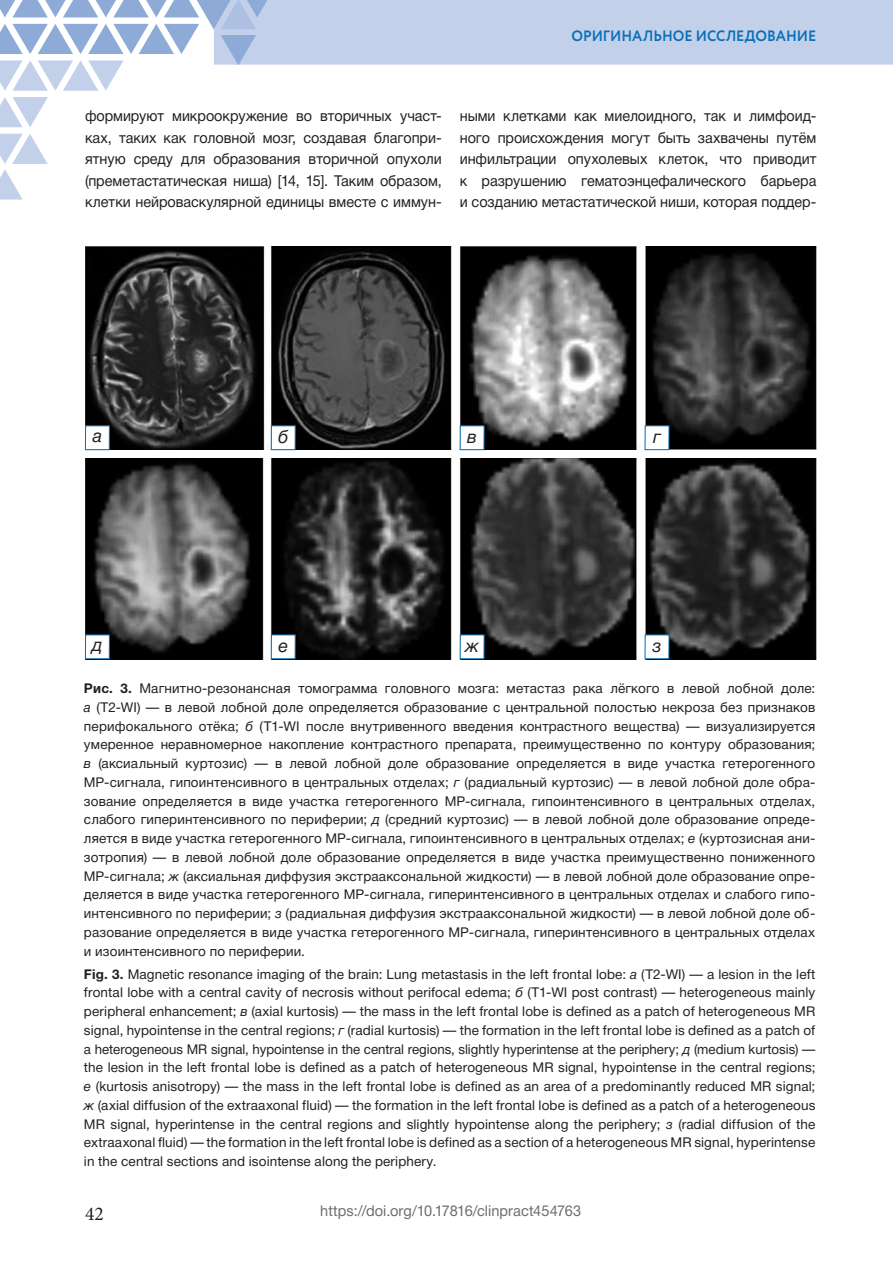
<style>
.page{position:relative;width:893px;height:1263px;background:#fff}
.page>*{position:absolute;margin:0;border:0;box-sizing:border-box;transform-origin:0 0}
.t1{font:19.5px "Minion Pro";color:#231f20}
.t2{font:italic 18px "Helvetica Neue Cyr";color:#231f20}
.t3{font:15px/21.5px "Helvetica Neue Cyr";letter-spacing:-.005em;color:#231f20;text-align:justify;scale:.96 1}
.t4{font:15px "Helvetica Neue Cyr";letter-spacing:.005em;color:#6c6d70}
.t5{font:700 15px "Circe";letter-spacing:-.005em;color:#0970b9;scale:.95 1}
.t6{font:13.5px/18.8px "Helvetica Neue Cyr";letter-spacing:.01em;color:#231f20;text-align:justify}
.s1{font-weight:700}
.s2{font-style:italic}
</style>
<div class="page">
<svg style="left:0;top:97px;width:48px;height:30px"></svg>
<svg style="left:0;top:134px;width:48px;height:65px"></svg>
<svg style="left:0;top:0;width:893px;height:91px"></svg>
<img style="left:85px;top:247px;width:731px;height:412px">
<div style="left:77px;top:450px;width:743px;height:7px;background:#fff"></div>
<div style="left:85px;top:426px;width:24px;height:24px;background:#fff"></div>
<div style="left:85px;top:425px;width:25px;height:25px;border:1px solid #0970b9"></div>
<div style="left:85px;top:635px;width:24px;height:24px;background:#fff"></div>
<div style="left:85px;top:634px;width:25px;height:25px;border:1px solid #0970b9"></div>
<div style="left:460px;top:426px;width:24px;height:24px;background:#fff"></div>
<div style="left:460px;top:425px;width:24px;height:25px;border:1px solid #0970b9"></div>
<div style="left:460px;top:635px;width:24px;height:24px;background:#fff"></div>
<div style="left:460px;top:634px;width:24px;height:25px;border:1px solid #0970b9"></div>
<div style="left:645px;top:426px;width:24px;height:24px;background:#fff"></div>
<div style="left:645px;top:425px;width:24px;height:25px;border:1px solid #0970b9"></div>
<div style="left:645px;top:635px;width:24px;height:24px;background:#fff"></div>
<div style="left:645px;top:634px;width:24px;height:25px;border:1px solid #0970b9"></div>
<div style="left:271px;top:426px;width:24px;height:24px;background:#fff"></div>
<div style="left:271px;top:425px;width:25px;height:25px;border:1px solid #0970b9"></div>
<div style="left:271px;top:635px;width:24px;height:24px;background:#fff"></div>
<div style="left:271px;top:634px;width:25px;height:25px;border:1px solid #0970b9"></div>
<p class="t5" style="left:571px;top:26px;width:259px">ОРИГИНАЛЬНОЕ ИССЛЕДОВАНИЕ</p>
<p class="t3" style="left:85px;top:105px;width:373px">формируют микроокружение во вторичных участ&shy;ках, таких как головной мозг, создавая благопри&shy;ятную среду для образования вторичной опухоли (преметастатическая ниша) [14, 15]. Таким образом, клетки нейроваскулярной единицы вместе с иммун-</p>
<p class="t3" style="left:460px;top:105px;width:373px">ными клетками как миелоидного, так и лимфоид&shy;ного происхождения могут быть захвачены путём инфильтрации опухолевых клеток, что приводит к разрушению гематоэнцефалического барьера и созданию метастатической ниши, которая поддер-</p>
<h2 class="t2" style="left:93px;top:425px;width:11px">a</h2>
<h2 class="t2" style="left:92px;top:635px;width:12px">д</h2>
<h2 class="t2" style="left:278px;top:427px;width:12px">б</h2>
<h2 class="t2" style="left:278px;top:636px;width:11px">е</h2>
<h2 class="t2" style="left:467px;top:427px;width:11px">в</h2>
<h2 class="t2" style="left:465px;top:636px;width:16px">ж</h2>
<h2 class="t2" style="left:653px;top:427px;width:9px">г</h2>
<h2 class="t2" style="left:652px;top:636px;width:10px">з</h2>
<p class="t6" style="left:84px;top:679px;width:733px"><span class="s1">Рис. 3.</span> Магнитно-резонансная томограмма головного мозга: метастаз рака лёгкого в левой лобной доле: <span class="s2">а</span> (Т2-WI) — в левой лобной доле определяется образование с центральной полостью некроза без признаков перифокального отёка; <span class="s2">б</span> (Т1-WI после внутривенного введения контрастного вещества) — визуализируется умеренное неравномерное накопление контрастного препарата, преимущественно по контуру образования; <span class="s2">в</span> (аксиальный куртозис) — в левой лобной доле образование определяется в виде участка гетерогенного МР-сигнала, гипоинтенсивного в центральных отделах; <span class="s2">г</span> (радиальный куртозис) — в левой лобной доле обра&shy;зование определяется в виде участка гетерогенного МР-сигнала, гипоинтенсивного в центральных отделах, слабого гиперинтенсивного по периферии; <span class="s2">д</span> (средний куртозис) — в левой лобной доле образование опреде&shy;ляется в виде участка гетерогенного МР-сигнала, гипоинтенсивного в центральных отделах; <span class="s2">е</span> (куртозисная ани&shy;зотропия) — в левой лобной доле образование определяется в виде участка преимущественно пониженного МР-сигнала; <span class="s2">ж</span> (аксиальная диффузия экстрааксональной жидкости) — в левой лобной доле образование опре&shy;деляется в виде участка гетерогенного МР-сигнала, гиперинтенсивного в центральных отделах и слабого гипо&shy;интенсивного по периферии; <span class="s2">з</span> (радиальная диффузия экстрааксональной жидкости) — в левой лобной доле об&shy;разование определяется в виде участка гетерогенного МР-сигнала, гиперинтенсивного в центральных отделах и изоинтенсивного по периферии.</p>
<p class="t6" style="left:84px;top:965px;width:733px"><span class="s1">Fig. 3.</span> Magnetic resonance imaging of the brain: Lung metastasis in the left frontal lobe: <span class="s2">а</span> (T2-WI) — a lesion in the left frontal lobe with a central cavity of necrosis without perifocal edema; <span class="s2">б</span> (T1-WI post contrast) — heterogeneous mainly peripheral enhancement; <span class="s2">в</span> (axial kurtosis) — the mass in the left frontal lobe is defined as a patch of heterogeneous MR signal, hypointense in the central regions; <span class="s2">г</span> (radial kurtosis) — the formation in the left frontal lobe is defined as a patch of a heterogeneous MR signal, hypointense in the central regions, slightly hyperintense at the periphery; <span class="s2">д</span> (medium kurtosis) — the lesion in the left frontal lobe is defined as a patch of heterogeneous MR signal, hypointense in the central regions; <span class="s2">е</span> (kurtosis anisotropy) — the mass in the left frontal lobe is defined as an area of a predominantly reduced MR signal; <span class="s2">ж</span> (axial diffusion of the extraaxonal fluid) — the formation in the left frontal lobe is defined as a patch of a heterogeneous MR signal, hyperintense in the central regions and slightly hypointense along the periphery; <span class="s2">з</span> (radial diffusion of the extraaxonal fluid) — the formation in the left frontal lobe is defined as a section of a heterogeneous MR signal, hyperintense in the central sections and isointense along the periphery.</p>
<h1 class="t1" style="left:85px;top:1200px;width:20px">42</h1>
<p class="t4" style="left:320px;top:1203px;width:262px">https://doi.org/10.17816/clinpract454763</p>
</div>
